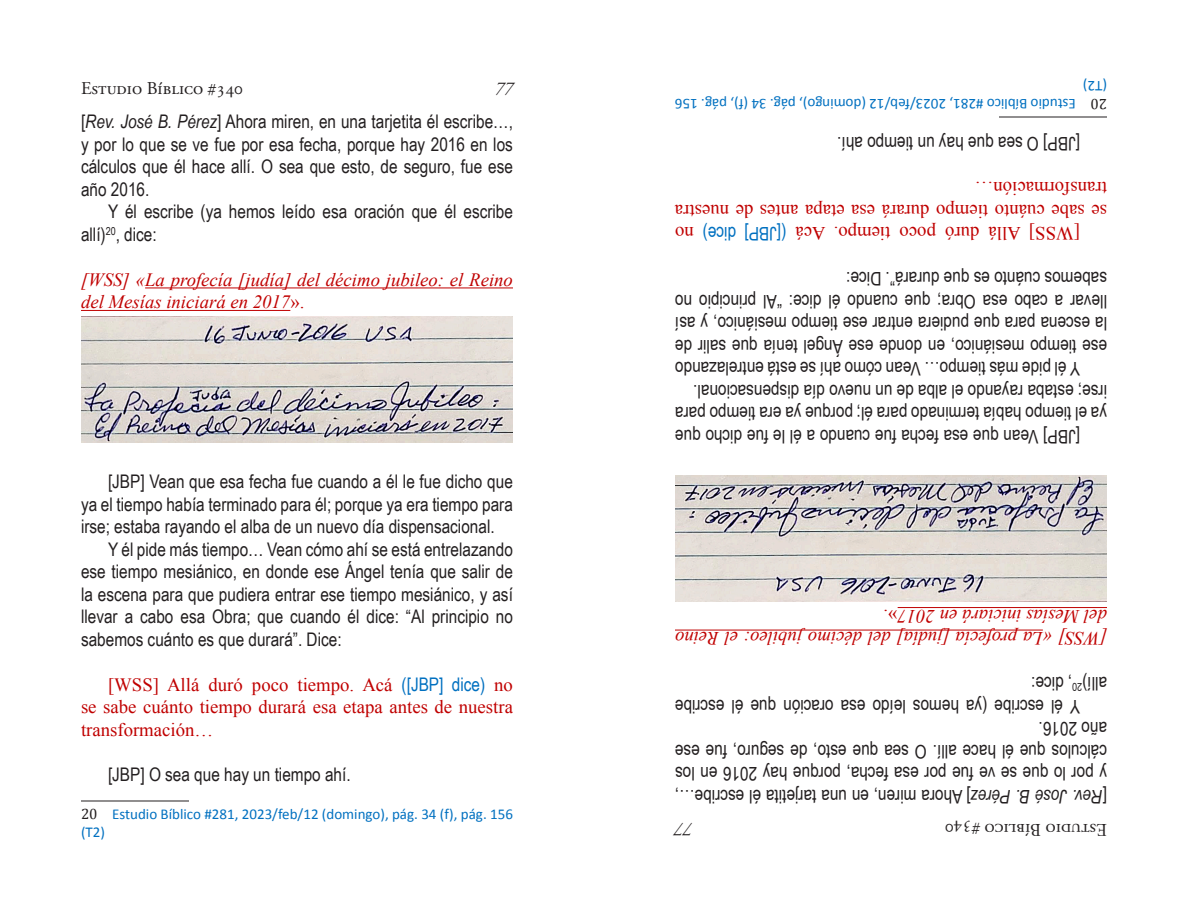
<style>
.page{position:relative;width:1188px;height:918px;background:#fff}
.page>*{position:absolute;margin:0;border:0;box-sizing:border-box;transform-origin:0 0}
.t1{font:18.75px/22.5px "Arial Narrow";color:#231f20;text-align:justify}
.t2{font:18.75px/22.5px "Times New Roman";color:#c00000;text-align:justify}
.t3{font:italic 18.75px/22.5px "Times New Roman";color:#c00000}
.t4{font:18.75px "Arial Narrow";color:#0070c0}
.t5{font:18px "Adobe Garamond Pro";color:#231f20}
.t6{font:italic 18px "Adobe Garamond Pro";color:#231f20}
.t7{font:15px/18px "Calibri";color:#0070c0}
.t8{font:15px "Cambria";color:#231f20}
.s1{font-style:italic}
.s2{font-style:normal}
.s3{font-family:"Arial Narrow";color:#0070c0}
.s4{font-family:"Cambria";color:#231f20}
</style>
<div class="page">
<hr style="left:145px;top:288px;width:368px;height:1px;background:#c00000">
<hr style="left:81px;top:310px;width:209px;height:1px;background:#c00000">
<hr style="left:81px;top:801px;width:108px;height:1px;background:#231f20">
<img style="left:81px;top:317px;width:432px;height:126px">
<hr style="left:675px;top:630px;width:368px;height:1px;background:#c00000">
<hr style="left:898px;top:607px;width:209px;height:1px;background:#c00000">
<hr style="left:999px;top:117px;width:108px;height:1px;background:#231f20">
<img style="left:675px;top:475px;width:432px;height:126px">
<p class="t5" style="left:81px;top:78px;width:164px">Estudio Bíblico #340</p>
<p class="t6" style="left:495px;top:78px;width:19px">77</p>
<p class="t1" style="left:81px;top:110px;width:433px">[<span class="s1">Rev. José B. Pérez</span>] Ahora miren, en una tarjetita él escribe…, y por lo que se ve fue por esa fecha, porque hay 2016 en los cálculos que él hace allí. O sea que esto, de seguro, fue ese año 2016.</p>
<p class="t1" style="left:81px;top:200px;width:434px;text-indent:27px">Y él escribe (ya hemos leído esa oración que él escribe allí)<sup>20</sup>, dice:</p>
<p class="t3" style="left:81px;top:268px;width:434px">[WSS] «La profecía [judía] del décimo jubileo: el Reino del Mesías iniciará en 2017<span class="s2">».</span></p>
<p class="t1" style="left:108px;top:470px;width:406px">[JBP] Vean que esa fecha fue cuando a él le fue dicho que</p>
<p class="t1" style="left:81px;top:492px;width:433px">ya el tiempo había terminado para él; porque ya era tiempo para</p>
<p class="t1" style="left:81px;top:515px;width:415px">irse; estaba rayando el alba de un nuevo día dispensacional.</p>
<p class="t1" style="left:108px;top:537px;width:406px">Y él pide más tiempo… Vean cómo ahí se está entrelazando</p>
<p class="t1" style="left:81px;top:560px;width:434px">ese tiempo mesiánico, en donde ese Ángel tenía que salir de</p>
<p class="t1" style="left:81px;top:582px;width:433px">la escena para que pudiera entrar ese tiempo mesiánico, y así</p>
<p class="t1" style="left:81px;top:605px;width:434px">llevar a cabo esa Obra; que cuando él dice: “Al principio no</p>
<p class="t1" style="left:81px;top:627px;width:262px">sabemos cuánto es que durará”. Dice:</p>
<p class="t2" style="left:81px;top:673px;width:434px;text-indent:27px">[WSS] Allá duró poco tiempo. Acá <span class="s3">([JBP] dice)</span> no se sabe cuánto tiempo durará esa etapa antes de nuestra transformación…</p>
<p class="t1" style="left:108px;top:762px;width:244px">[JBP] O sea que hay un tiempo ahí.</p>
<p class="t7" style="left:81px;top:804px;width:433px"><span class="s4">20</span> Estudio Bíblico #281, 2023/feb/12 (domingo), pág. 34 (f), pág. 156 (T2)</p>
<p class="t7" style="left:1107px;top:96px;width:25px;rotate:-180deg">(T2)</p>
<p class="t7" style="left:1076px;top:114px;width:402px;rotate:-180deg">Estudio Bíblico #281, 2023/feb/12 (domingo), pág. 34 (f), pág. 156</p>
<p class="t8" style="left:1107px;top:113px;width:18px;rotate:-180deg">20</p>
<p class="t1" style="left:1080px;top:156px;width:244px;rotate:-180deg">[JBP] O sea que hay un tiempo ahí.</p>
<p class="t2" style="left:1107px;top:245px;width:434px;text-align:left;text-indent:27px;rotate:-180deg">[WSS] Allá duró poco tiempo. Acá<br>se sabe cuánto tiempo durará esa etapa antes de nuestra transformación…</p>
<p class="t2" style="left:694px;top:245px;width:20px;rotate:-180deg">no</p>
<p class="t4" style="left:786px;top:247px;width:85px;rotate:-180deg">([JBP] dice)</p>
<p class="t1" style="left:1107px;top:291px;width:262px;rotate:-180deg">sabemos cuánto es que durará”. Dice:</p>
<p class="t1" style="left:1107px;top:313px;width:434px;rotate:-180deg">llevar a cabo esa Obra; que cuando él dice: “Al principio no</p>
<p class="t1" style="left:1107px;top:336px;width:433px;rotate:-180deg">la escena para que pudiera entrar ese tiempo mesiánico, y así</p>
<p class="t1" style="left:1107px;top:358px;width:434px;rotate:-180deg">ese tiempo mesiánico, en donde ese Ángel tenía que salir de</p>
<p class="t1" style="left:1080px;top:381px;width:406px;rotate:-180deg">Y él pide más tiempo… Vean cómo ahí se está entrelazando</p>
<p class="t1" style="left:1107px;top:403px;width:415px;rotate:-180deg">irse; estaba rayando el alba de un nuevo día dispensacional.</p>
<p class="t1" style="left:1107px;top:426px;width:433px;rotate:-180deg">ya el tiempo había terminado para él; porque ya era tiempo para</p>
<p class="t1" style="left:1080px;top:448px;width:406px;rotate:-180deg">[JBP] Vean que esa fecha fue cuando a él le fue dicho que</p>
<p class="t3" style="left:1107px;top:650px;width:434px;rotate:-180deg">[WSS] «La profecía [judía] del décimo jubileo: el Reino del Mesías iniciará en 2017<span class="s2">».</span></p>
<p class="t1" style="left:1107px;top:718px;width:434px;text-indent:27px;rotate:-180deg">Y él escribe (ya hemos leído esa oración que él escribe allí)<sup>20</sup>, dice:</p>
<p class="t1" style="left:1107px;top:808px;width:433px;rotate:-180deg">[<span class="s1">Rev. José B. Pérez</span>] Ahora miren, en una tarjetita él escribe…, y por lo que se ve fue por esa fecha, porque hay 2016 en los cálculos que él hace allí. O sea que esto, de seguro, fue ese año 2016.</p>
<p class="t6" style="left:693px;top:840px;width:19px;rotate:-180deg">77</p>
<p class="t5" style="left:1107px;top:840px;width:164px;rotate:-180deg">Estudio Bíblico #340</p>
</div>
